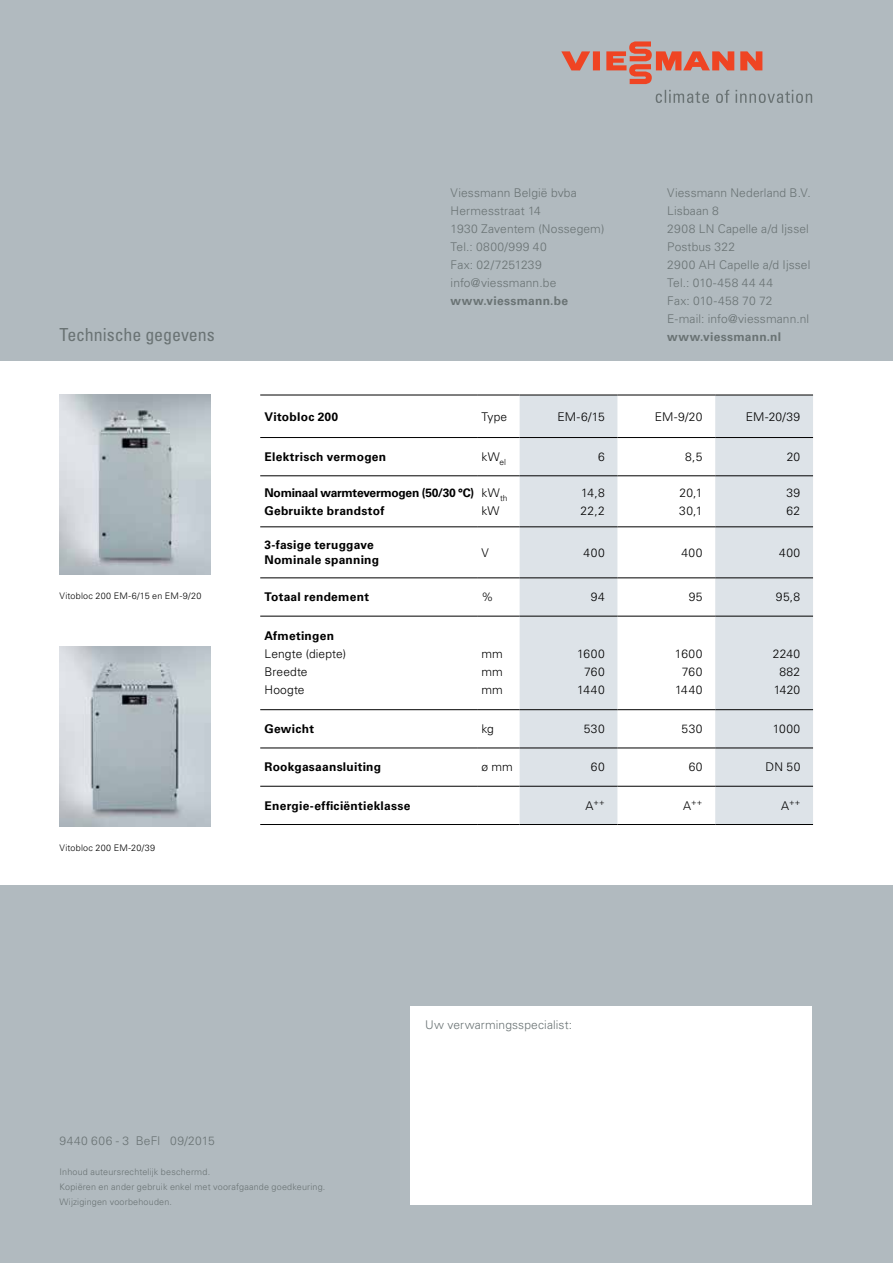
<style>
.page{position:relative;width:893px;height:1263px;background:#b1babf}
.page>*{position:absolute;margin:0;border:0;box-sizing:border-box;transform-origin:0 0}
.t1{font:condensed 18px "Univers LT Std";letter-spacing:-.005em;color:#6a7374}
.t2{font:300 12px/18px "Univers LT Std";letter-spacing:.01em;color:#6a7374}
.t3{font:300 12px/18px "Univers LT Std";letter-spacing:.015em;color:#000}
.t4{font:700 12px/15px "Univers LT Std";letter-spacing:.02em;color:#000}
.t5{font:700 12px/18px "Univers LT Std";letter-spacing:-.02em;color:#000}
.t6{font:700 12px "Univers LT Std";letter-spacing:.02em;color:#6a7374}
.t7{font:300 12px/18px "Univers LT Std";letter-spacing:.04em;color:#000;text-align:center}
.t8{font:300 12px "Univers LT Std";letter-spacing:.03em;color:#6a7374}
.t9{font:300 9px/15px "Univers LT Std";letter-spacing:.02em;color:#6a7374}
.t10{font:300 9px "Univers LT Std";letter-spacing:.025em;color:#000}
.t11{font:300 8.4px "Univers LT Std";color:#000}
.s1{font-size:12px}
</style>
<div class="page">
<div style="left:0;top:361px;width:893px;height:523px;background:#fff"></div>
<div style="left:411px;top:1007px;width:401px;height:198px;background:#fff"></div>
<img style="left:60px;top:395px;width:150px;height:180px">
<img style="left:60px;top:647px;width:150px;height:180px">
<svg style="left:520px;top:396px;width:293px;height:428px;fill:#dde3e8"></svg>
<hr style="left:260px;top:395px;width:217px;height:1px;background:#000">
<hr style="left:477px;top:395px;width:43px;height:1px;background:#000">
<hr style="left:520px;top:395px;width:97px;height:1px;background:#000">
<hr style="left:617px;top:395px;width:98px;height:1px;background:#000">
<hr style="left:715px;top:395px;width:98px;height:1px;background:#000">
<hr style="left:260px;top:437px;width:217px;height:1px;background:#000">
<hr style="left:477px;top:437px;width:43px;height:1px;background:#000">
<hr style="left:520px;top:437px;width:97px;height:1px;background:#000">
<hr style="left:617px;top:437px;width:98px;height:1px;background:#000">
<hr style="left:715px;top:437px;width:98px;height:1px;background:#000">
<hr style="left:260px;top:475px;width:217px;height:1px;background:#000">
<hr style="left:477px;top:475px;width:43px;height:1px;background:#000">
<hr style="left:520px;top:475px;width:97px;height:1px;background:#000">
<hr style="left:617px;top:475px;width:98px;height:1px;background:#000">
<hr style="left:715px;top:475px;width:98px;height:1px;background:#000">
<hr style="left:260px;top:527px;width:217px;height:1px;background:#000">
<hr style="left:477px;top:527px;width:43px;height:1px;background:#000">
<hr style="left:260px;top:578px;width:217px;height:1px;background:#000">
<hr style="left:477px;top:578px;width:43px;height:1px;background:#000">
<hr style="left:520px;top:578px;width:97px;height:1px;background:#000">
<hr style="left:617px;top:578px;width:98px;height:1px;background:#000">
<hr style="left:715px;top:578px;width:98px;height:1px;background:#000">
<hr style="left:260px;top:616px;width:217px;height:1px;background:#000">
<hr style="left:477px;top:616px;width:43px;height:1px;background:#000">
<hr style="left:520px;top:616px;width:97px;height:1px;background:#000">
<hr style="left:617px;top:616px;width:98px;height:1px;background:#000">
<hr style="left:715px;top:616px;width:98px;height:1px;background:#000">
<hr style="left:260px;top:709px;width:217px;height:1px;background:#000">
<hr style="left:477px;top:709px;width:43px;height:1px;background:#000">
<hr style="left:520px;top:709px;width:97px;height:1px;background:#000">
<hr style="left:617px;top:709px;width:98px;height:1px;background:#000">
<hr style="left:715px;top:709px;width:98px;height:1px;background:#000">
<hr style="left:520px;top:527px;width:97px;height:1px;background:#000">
<hr style="left:617px;top:527px;width:98px;height:1px;background:#000">
<hr style="left:715px;top:527px;width:98px;height:1px;background:#000">
<hr style="left:260px;top:748px;width:217px;height:1px;background:#000">
<hr style="left:477px;top:748px;width:43px;height:1px;background:#000">
<hr style="left:520px;top:748px;width:97px;height:1px;background:#000">
<hr style="left:617px;top:748px;width:98px;height:1px;background:#000">
<hr style="left:715px;top:748px;width:98px;height:1px;background:#000">
<hr style="left:260px;top:786px;width:217px;height:1px;background:#000">
<hr style="left:477px;top:786px;width:43px;height:1px;background:#000">
<hr style="left:520px;top:786px;width:97px;height:1px;background:#000">
<hr style="left:617px;top:786px;width:98px;height:1px;background:#000">
<hr style="left:715px;top:786px;width:98px;height:1px;background:#000">
<hr style="left:260px;top:824px;width:217px;height:1px;background:#000">
<hr style="left:477px;top:824px;width:43px;height:1px;background:#000">
<hr style="left:520px;top:824px;width:97px;height:1px;background:#000">
<hr style="left:617px;top:824px;width:98px;height:1px;background:#000">
<hr style="left:715px;top:824px;width:98px;height:1px;background:#000">
<svg style="left:656px;top:90px;width:156px;height:13px"></svg>
<svg style="left:561px;top:41px;width:201px;height:43px"></svg>
<h1 class="t1" style="left:60px;top:323px;width:157px">Technische gegevens</h1>
<p class="t10" style="left:60px;top:590px;width:143px">Vitobloc 200 EM-6/15 en EM-9/20</p>
<p class="t10" style="left:60px;top:842px;width:97px">Vitobloc 200 EM-20/39</p>
<p class="t2" style="left:451px;top:183px;width:155px">Viessmann België bvba<br>Hermesstraat 14<br>1930 Zaventem (Nossegem)<br>Tel.: 0800/999 40<br>Fax: 02/7251239 info@viessmann.be</p>
<p class="t6" style="left:451px;top:293px;width:119px">www.viessmann.be</p>
<p class="t2" style="left:667px;top:183px;width:145px">Viessmann Nederland B.V.<br>Lisbaan 8<br>2908 LN Capelle a/d Ijssel<br>Postbus 322<br>2900 AH Capelle a/d Ijssel<br>Tel.: 010-458 44 44<br>Fax: 010-458 70 72<br>E-mail: info@viessmann.nl</p>
<p class="t6" style="left:667px;top:329px;width:115px">www.viessmann.nl</p>
<p class="t4" style="left:264px;top:409px;width:75px">Vitobloc 200</p>
<p class="t3" style="left:481px;top:407px;width:27px">Type</p>
<p class="t3" style="left:557px;top:407px;width:49px">EM-6/15</p>
<p class="t3" style="left:655px;top:407px;width:49px">EM-9/20</p>
<p class="t3" style="left:746px;top:407px;width:56px">EM-20/39</p>
<p class="t4" style="left:264px;top:449px;width:123px">Elektrisch vermogen</p>
<p class="t3" style="left:481px;top:448px;width:26px">kW<sub>el</sub></p>
<p class="t3" style="left:598px;top:448px;width:8px">6</p>
<p class="t3" style="left:685px;top:448px;width:19px">8,5</p>
<p class="t3" style="left:787px;top:448px;width:15px">20</p>
<p class="t5" style="left:264px;top:483px;width:211px">Nominaal warmtevermogen (50/30 °C)<br>Gebruikte brandstof</p>
<p class="t3" style="left:481px;top:483px;width:28px">kW<sub>th </sub>kW</p>
<p class="t3" style="left:581px;top:483px;width:26px">14,8<br>22,2</p>
<p class="t3" style="left:679px;top:483px;width:25px">20,1<br>30,1</p>
<p class="t3" style="left:786px;top:483px;width:15px">39<br>62</p>
<p class="t4" style="left:264px;top:537px;width:116px">3-fasige teruggave<br>Nominale spanning</p>
<p class="t3" style="left:481px;top:543px;width:9px">V</p>
<p class="t3" style="left:584px;top:543px;width:23px">400</p>
<p class="t3" style="left:681px;top:543px;width:23px">400</p>
<p class="t3" style="left:779px;top:543px;width:23px">400</p>
<p class="t4" style="left:264px;top:590px;width:106px">Totaal rendement</p>
<p class="t3" style="left:481px;top:588px;width:13px">%</p>
<p class="t3" style="left:591px;top:588px;width:15px">94</p>
<p class="t3" style="left:689px;top:588px;width:15px">95</p>
<p class="t3" style="left:776px;top:588px;width:26px">95,8</p>
<p class="t4" style="left:264px;top:629px;width:71px">Afmetingen</p>
<p class="t3" style="left:264px;top:645px;width:83px">Lengte (diepte)<br>Breedte<br>Hoogte</p>
<p class="t3" style="left:481px;top:645px;width:23px;text-align:justify">mm mm mm</p>
<p class="t7" style="left:577px;top:645px;width:29px">1600<br>760<br>1440</p>
<p class="t7" style="left:675px;top:645px;width:29px">1600<br>760<br>1440</p>
<p class="t3" style="left:773px;top:645px;width:29px;text-align:center">2240<br>882<br>1420</p>
<p class="t4" style="left:264px;top:721px;width:51px">Gewicht</p>
<p class="t3" style="left:481px;top:720px;width:14px">kg</p>
<p class="t3" style="left:584px;top:720px;width:22px">530</p>
<p class="t3" style="left:681px;top:720px;width:22px">530</p>
<p class="t3" style="left:773px;top:720px;width:29px">1000</p>
<p class="t4" style="left:265px;top:760px;width:118px">Rookgasaansluiting</p>
<p class="t3" style="left:481px;top:758px;width:33px">ø mm</p>
<p class="t3" style="left:591px;top:758px;width:15px">60</p>
<p class="t3" style="left:689px;top:758px;width:15px">60</p>
<p class="t3" style="left:766px;top:758px;width:36px">DN 50</p>
<p class="t4" style="left:265px;top:798px;width:147px">Energie-efficiëntieklasse</p>
<p class="t11" style="left:585px;top:797px;width:21px"><span class="s1">A</span>++</p>
<p class="t11" style="left:683px;top:797px;width:21px"><span class="s1">A</span>++</p>
<p class="t11" style="left:781px;top:797px;width:21px"><span class="s1">A</span>++</p>
<p class="t2" style="left:425px;top:1016px;width:148px">Uw verwarmingsspecialist:</p>
<p class="t8" style="left:60px;top:1133px;width:157px">9440 606 - 3 BeFl 09/2015</p>
<p class="t9" style="left:60px;top:1164px;width:267px">Inhoud auteursrechtelijk beschermd.<br>Kopiëren en ander gebruik enkel met voorafgaande goedkeuring.<br>Wijzigingen voorbehouden.</p>
</div>
